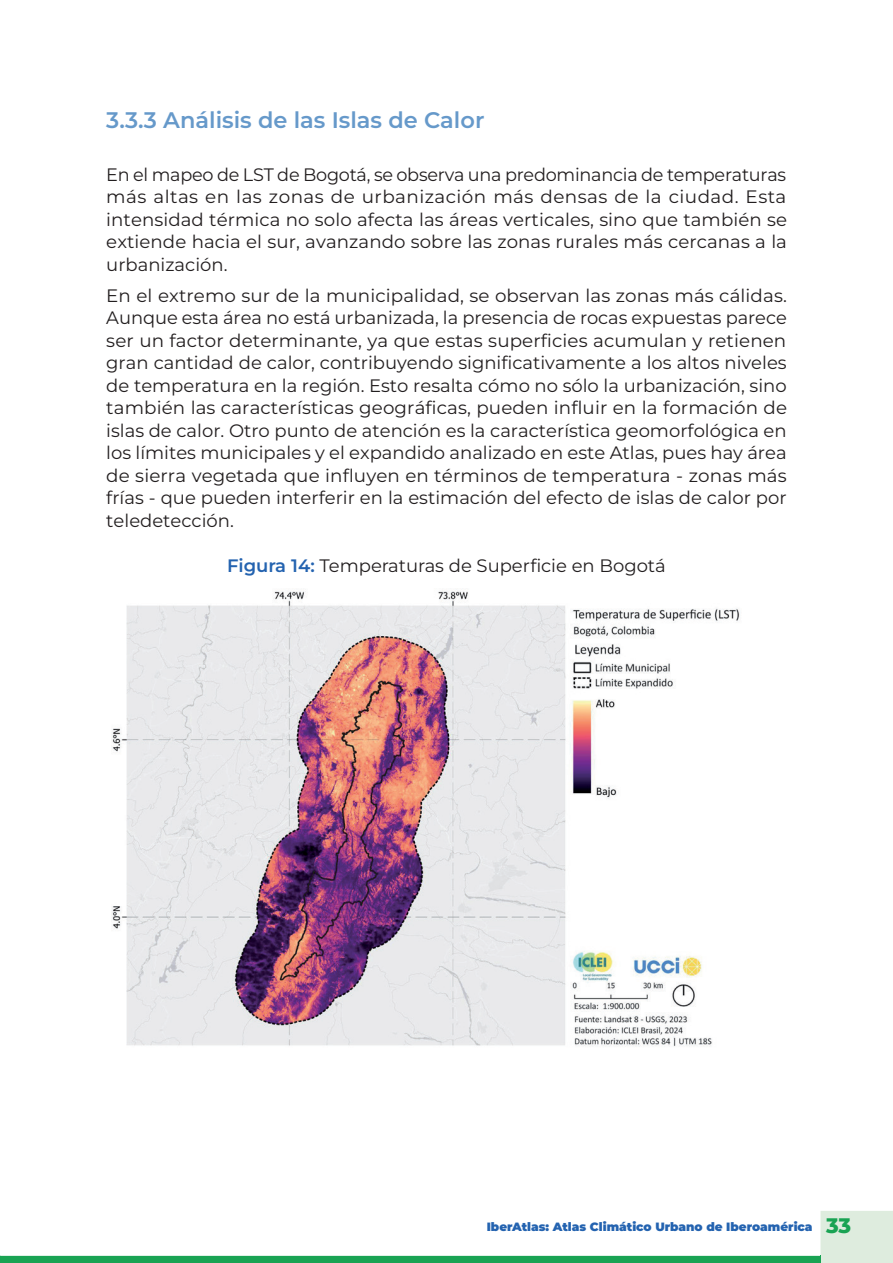
<style>
.page{position:relative;width:893px;height:1263px;background:#fff}
.page>*{position:absolute;margin:0;border:0;box-sizing:border-box;transform-origin:0 0}
.t1{font:600 22.5px "Montserrat";color:#6699ca}
.t2{font:18px/22.5px "Montserrat";color:#231f20;text-align:justify}
.t3{font:900 12px "Montserrat";color:#2463b0}
.s1{font-weight:600;color:#2463b0}
.s2{font-weight:800;font-size:21px;color:#19a353}
</style>
<div class="page">
<svg style="left:0;top:1211px;width:893px;height:52px"></svg>
<img style="left:111px;top:591px;width:629px;height:456px">
<p class="t1" style="left:106px;top:104px;width:380px">3.3.3 Aná lisis de las Islas de Calor</p>
<p class="t2" style="left:106px;top:162px;width:682px">En el mapeo de LST de Bogotá, se observa una predominancia de temperaturas más altas en las zonas de urbanización más densas de la ciudad. Esta intensidad térmica no solo afecta las áreas verticales, sino que también se extiende hacia el sur, avanzando sobre las zonas rurales más cercanas a la urbanización.</p>
<p class="t2" style="left:106px;top:283px;width:682px">En el extremo sur de la municipalidad, se observan las zonas más cálidas.<br>Aunque esta área no está urbanizada, la presencia de rocas expuestas parece ser un factor determinante, ya que estas superficies acumulan y retienen gran cantidad de calor, contribuyendo significativamente a los altos niveles de temperatura en la región. Esto resalta cómo no sólo la urbanización, sino también las características geográficas, pueden influir en la formación de islas de calor. Otro punto de atención es la característica geomorfológica en los límites municipales y el expandido analizado en este Atlas, pues hay área de sierra vegetada que influyen en términos de temperatura - zonas más frías - que pueden interferir en la estimación del efecto de islas de calor por teledetección.</p>
<p class="t2" style="left:227px;top:554px;width:440px"><span class="s1">Figura 14:</span> Temperaturas de Superficie en Bogotá</p>
<p class="t3" style="left:487px;top:1217px;width:366px">IberAtlas: Atlas Climático Urbano de Iberoamérica <span class="s2">33</span></p>
</div>
